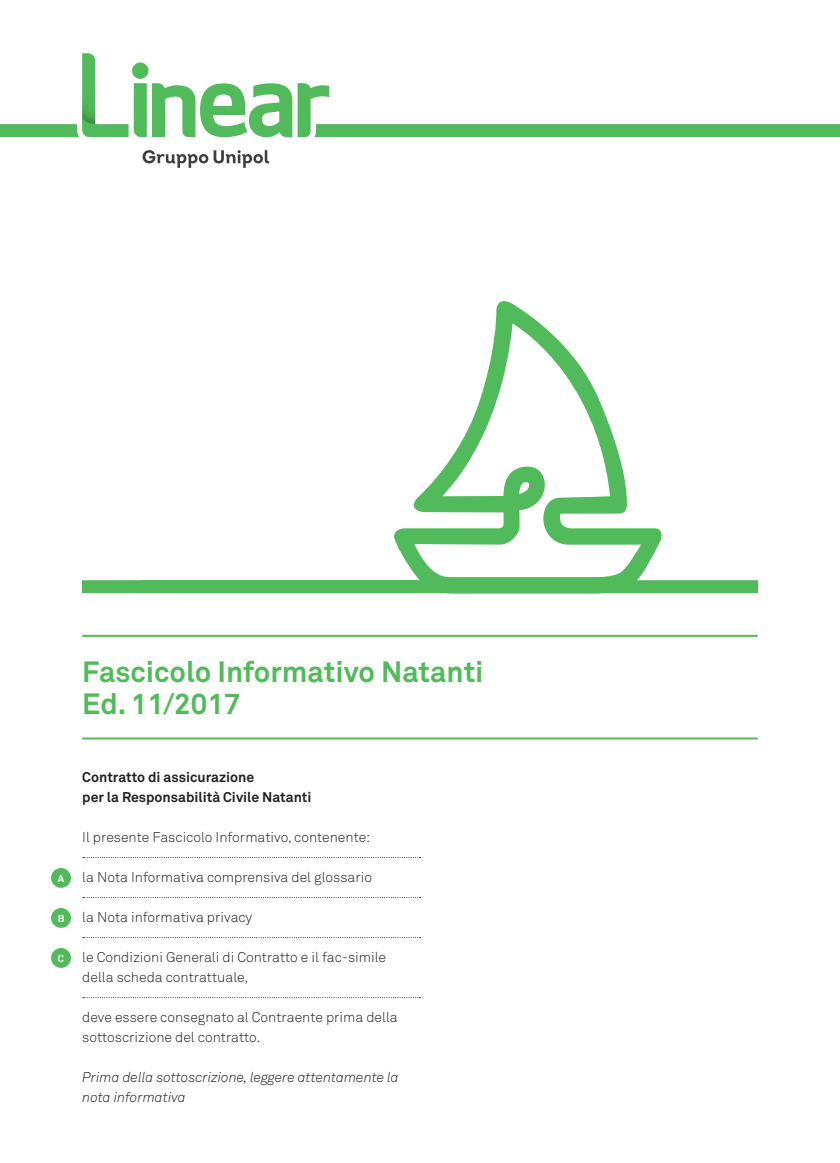
<style>
.page{position:relative;width:840px;height:1163px;background:#fff}
.page>*{position:absolute;margin:0;border:0;box-sizing:border-box;transform-origin:0 0}
.t1{font:700 29px/32px "Akkurat";color:#51ba5b}
.t2{font:300 14px/20px "Akkurat";color:#231f20}
.t3{font:italic 300 14px/20px "Akkurat";color:#231f20}
.t4{font:700 14px/20px "Akkurat";color:#231f20}
.t5{font:700 10px "Akkurat";color:#fff}
</style>
<div class="page">
<svg style="left:134px;top:83px;width:705px;height:54px"></svg>
<div style="left:132px;top:62px;width:16px;height:17px;background:#51ba5b;border-radius:50%"></div>
<svg style="left:0;top:53px;width:128px;height:84px"></svg>
<svg style="left:142px;top:150px;width:127px;height:18px"></svg>
<svg style="left:394px;top:301px;width:269px;height:293px"></svg>
<div style="left:82px;top:580px;width:389px;height:13px;background:#51ba5b"></div>
<div style="left:588px;top:580px;width:169px;height:13px;background:#51ba5b"></div>
<div style="left:51px;top:867px;width:20px;height:20px;background:#51ba5b;border-radius:50%"></div>
<div style="left:51px;top:907px;width:20px;height:20px;background:#51ba5b;border-radius:50%"></div>
<div style="left:51px;top:947px;width:20px;height:20px;background:#51ba5b;border-radius:50%"></div>
<hr style="left:82px;top:634px;width:675px;height:2px;background:#51ba5b">
<hr style="left:82px;top:737px;width:675px;height:2px;background:#51ba5b">
<h1 class="t1" style="left:82px;top:655px;width:402px">Fascicolo Informativo Natanti<br>Ed. 11/2017</h1>
<p class="t5" style="left:58px;top:871px;width:8px">A</p>
<p class="t5" style="left:58px;top:911px;width:8px">B</p>
<p class="t5" style="left:58px;top:951px;width:8px">C</p>
<p class="t4" style="left:82px;top:766px;width:231px">Contratto di assicurazione<br>per la Responsabilità Civile Natanti</p>
<p class="t2" style="left:82px;top:827px;width:289px">Il presente Fascicolo Informativo, contenente:</p>
<p class="t2" style="left:82px;top:867px;width:291px">la Nota Informativa comprensiva del glossario</p>
<p class="t2" style="left:82px;top:907px;width:171px">la Nota informativa privacy</p>
<p class="t2" style="left:82px;top:947px;width:305px">le Condizioni Generali di Contratto e il fac-simile della scheda contrattuale,</p>
<p class="t2" style="left:82px;top:1007px;width:317px">deve essere consegnato al Contraente prima della sottoscrizione del contratto.</p>
<p class="t3" style="left:82px;top:1067px;width:318px">Prima della sottoscrizione, leggere attentamente la nota informativa</p>
</div>
